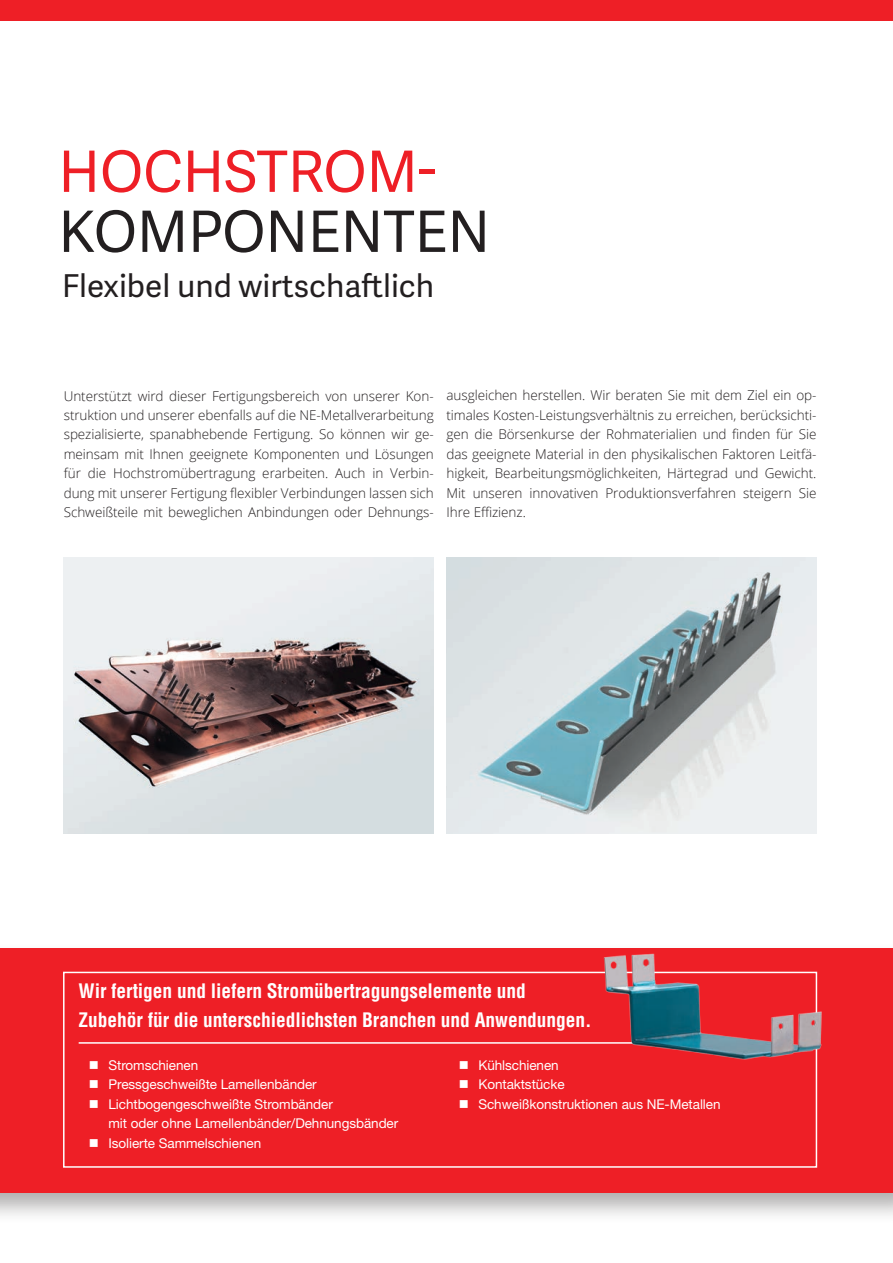
<style>
.page{position:relative;width:893px;height:1263px;background:#fff}
.page>*{position:absolute;margin:0;border:0;box-sizing:border-box;transform-origin:0 0}
.t1{font:57px "Adelle Sans";color:#231f20}
.t2{font:57px "Adelle Sans";color:#ee1f26}
.t3{font:31.5px "Adelle Sans";color:#231f20}
.t4{font:700 condensed 19.5px/28.5px "Helvetica";letter-spacing:-.005em;color:#fff}
.t5{font:300 13.5px/19.5px "Open Sans";letter-spacing:-.005em;color:#231f20;text-align:justify}
.t6{font:13.5px/19.5px "Helvetica Neue";letter-spacing:-.005em;color:#fff}
</style>
<div class="page">
<img style="left:64px;top:557px;width:370px;height:276px">
<img style="left:446px;top:557px;width:370px;height:276px">
<div style="left:0;top:942px;width:893px;height:282px;background:#231f20;opacity:.36"></div>
<div style="left:0;top:948px;width:893px;height:245px;background:#ee1f26"></div>
<div style="left:0;top:0;width:893px;height:20px;background:#ee1f26"></div>
<div style="left:63px;top:972px;width:754px;height:196px;border:2px solid #fff"></div>
<hr style="left:79px;top:1042px;width:567px;height:2px;background:#fff">
<img style="left:600px;top:942px;width:253px;height:144px">
<h1 class="t2" style="left:58px;top:131px;width:379px">HOCHSTROM-</h1>
<h1 class="t1" style="left:58px;top:191px;width:433px">KOMPONENTEN</h1>
<h2 class="t3" style="left:62px;top:263px;width:374px">Flexibel und wirtschaftlich</h2>
<p class="t5" style="left:64px;top:385px;width:371px">Unterstützt wird dieser Fertigungsbereich von unserer Kon&shy;struktion und unserer ebenfalls auf die NE-Metallverarbeitung spezialisierte, spanabhebende Fertigung. So können wir ge&shy;meinsam mit Ihnen geeignete Komponenten und Lösungen für die Hochstromübertragung erarbeiten. Auch in Verbin&shy;dung mit unserer Fertigung flexibler Verbindungen lassen sich Schweißteile mit beweglichen Anbindungen oder Dehnungs-</p>
<p class="t5" style="left:446px;top:385px;width:371px">ausgleichen herstellen. Wir beraten Sie mit dem Ziel ein op&shy;timales Kosten-Leistungsverhältnis zu erreichen, berücksichti&shy;gen die Börsenkurse der Rohmaterialien und finden für Sie das geeignete Material in den physikalischen Faktoren Leitfä&shy;higkeit, Bearbeitungsmöglichkeiten, Härtegrad und Gewicht.<br>Mit unseren innovativen Produktionsverfahren steigern Sie Ihre Effizienz.</p>
<h3 class="t4" style="left:79px;top:977px;width:515px">Wir fertigen und liefern Stromübertragungselemente und<br>Zubehör für die unterschiedlichsten Branchen und Anwendungen.</h3>
<p class="t6" style="left:89px;top:1055px;width:111px">■ Stromschienen</p>
<p class="t6" style="left:89px;top:1074px;width:229px">■ Pressgeschweißte Lamellenbänder</p>
<p class="t6" style="left:108px;top:1094px;width:291px;text-indent:-19px">■ Lichtbogengeschweißte Strombänder<br>mit oder ohne Lamellenbänder/Dehnungsbänder</p>
<p class="t6" style="left:89px;top:1133px;width:174px">■ Isolierte Sammelschienen</p>
<p class="t6" style="left:459px;top:1055px;width:101px">■ Kühlschienen</p>
<p class="t6" style="left:459px;top:1074px;width:107px">■ Kontaktstücke</p>
<p class="t6" style="left:459px;top:1094px;width:263px">■ Schweißkonstruktionen aus NE-Metallen</p>
</div>
